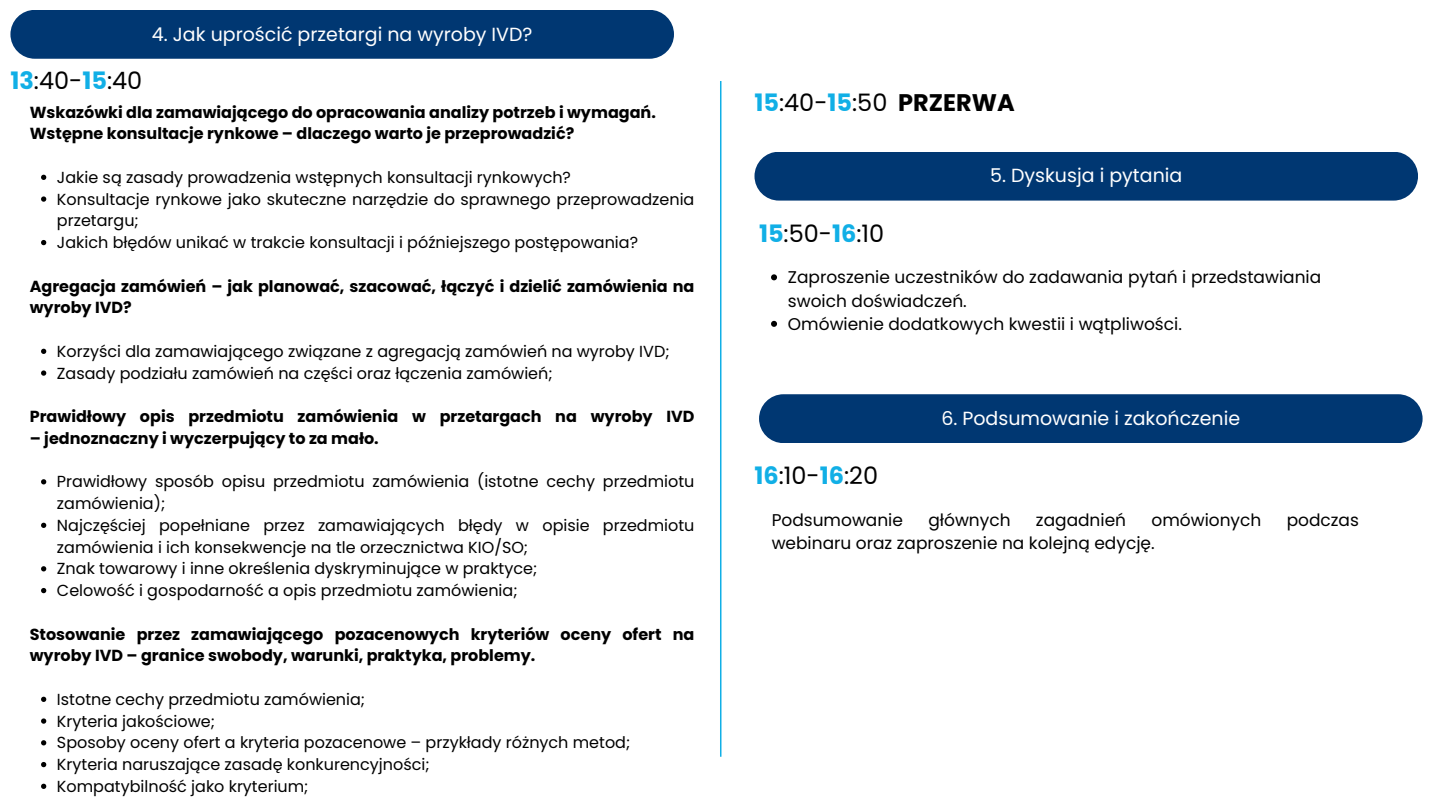
<style>
.page{position:relative;width:1440px;height:810px;background:#fff}
.page>*{position:absolute;margin:0;border:0;box-sizing:border-box;transform-origin:0 0}
.t1{font:24px "Poppins";color:#000}
.t2{font:700 24px "Poppins";color:#000}
.t3{font:19px "Poppins";color:#fff}
.t4{font:17px/23.2px "Poppins";color:#000}
.t5{font:16px/21.8px "Poppins";color:#000}
.t6{font:700 16px/21.8px "Poppins";color:#000}
.s1{font-weight:700;color:#11afe6}
</style>
<div class="page">
<div style="left:10px;top:10px;width:664px;height:49px;background:#003772;border-radius:24px"></div>
<svg style="left:41px;top:175px;width:5px;height:5px"></svg>
<svg style="left:41px;top:196px;width:5px;height:6px"></svg>
<svg style="left:41px;top:240px;width:5px;height:5px"></svg>
<svg style="left:41px;top:349px;width:5px;height:5px"></svg>
<svg style="left:41px;top:370px;width:5px;height:6px"></svg>
<svg style="left:41px;top:479px;width:5px;height:5px"></svg>
<svg style="left:41px;top:523px;width:5px;height:5px"></svg>
<svg style="left:41px;top:566px;width:5px;height:5px"></svg>
<svg style="left:41px;top:588px;width:5px;height:5px"></svg>
<svg style="left:41px;top:697px;width:5px;height:5px"></svg>
<svg style="left:41px;top:718px;width:5px;height:6px"></svg>
<svg style="left:41px;top:740px;width:5px;height:5px"></svg>
<svg style="left:41px;top:762px;width:5px;height:5px"></svg>
<svg style="left:41px;top:784px;width:5px;height:5px"></svg>
<div style="left:754px;top:152px;width:664px;height:49px;background:#003772;border-radius:24px"></div>
<hr style="left:720px;top:81px;width:1px;height:676px;background:#11afe6">
<svg style="left:771px;top:274px;width:6px;height:6px"></svg>
<svg style="left:771px;top:321px;width:6px;height:6px"></svg>
<div style="left:759px;top:394px;width:664px;height:49px;background:#003772;border-radius:24px"></div>
<p class="t1" style="left:10px;top:63px;width:133px"><span class="s1">13</span>:40-<span class="s1">15</span>:40</p>
<p class="t3" style="left:152px;top:21px;width:382px">4. Jak uprościć przetargi na wyroby IVD?</p>
<p class="t6" style="left:30px;top:101px;width:628px">Wskazówki dla zamawiającego do opracowania analizy potrzeb i wymagań.</p>
<p class="t6" style="left:30px;top:123px;width:546px">Wstępne konsultacje rynkowe – dlaczego warto je przeprowadzić?</p>
<p class="t5" style="left:57px;top:166px;width:516px">Jakie są zasady prowadzenia wstępnych konsultacji rynkowych?</p>
<p class="t5" style="left:57px;top:188px;width:639px">Konsultacje rynkowe jako skuteczne narzędzie do sprawnego przeprowadzenia przetargu;</p>
<p class="t5" style="left:57px;top:232px;width:583px">Jakich błędów unikać w trakcie konsultacji i późniejszego postępowania?</p>
<p class="t6" style="left:30px;top:275px;width:666px">Agregacja zamówień – jak planować, szacować, łączyć i dzielić zamówienia na wyroby IVD?</p>
<p class="t5" style="left:57px;top:340px;width:614px">Korzyści dla zamawiającego związane z agregacją zamówień na wyroby IVD;</p>
<p class="t5" style="left:57px;top:362px;width:497px">Zasady podziału zamówień na części oraz łączenia zamówień;</p>
<p class="t6" style="left:30px;top:406px;width:666px">Prawidłowy opis przedmiotu zamówienia w przetargach na wyroby IVD</p>
<p class="t6" style="left:30px;top:427px;width:351px">– jednoznaczny i wyczerpujący to za mało.</p>
<p class="t5" style="left:57px;top:471px;width:639px">Prawidłowy sposób opisu przedmiotu zamówienia (istotne cechy przedmiotu zamówienia);</p>
<p class="t5" style="left:57px;top:514px;width:639px">Najczęściej popełniane przez zamawiających błędy w opisie przedmiotu zamówienia i ich konsekwencje na tle orzecznictwa KIO/SO;</p>
<p class="t5" style="left:57px;top:558px;width:482px">Znak towarowy i inne określenia dyskryminujące w praktyce;</p>
<p class="t5" style="left:57px;top:580px;width:462px">Celowość i gospodarność a opis przedmiotu zamówienia;</p>
<p class="t6" style="left:30px;top:623px;width:666px">Stosowanie przez zamawiającego pozacenowych kryteriów oceny ofert na wyroby IVD – granice swobody, warunki, praktyka, problemy.</p>
<p class="t5" style="left:57px;top:688px;width:310px">Istotne cechy przedmiotu zamówienia;</p>
<p class="t5" style="left:57px;top:710px;width:160px">Kryteria jakościowe;</p>
<p class="t5" style="left:57px;top:732px;width:575px">Sposoby oceny ofert a kryteria pozacenowe – przykłady różnych metod;</p>
<p class="t5" style="left:57px;top:754px;width:374px">Kryteria naruszające zasadę konkurencyjności;</p>
<p class="t5" style="left:57px;top:775px;width:253px">Kompatybilność jako kryterium;</p>
<p class="t1" style="left:754px;top:86px;width:134px"><span class="s1">15</span>:40-<span class="s1">15</span>:50</p>
<p class="t2" style="left:898px;top:86px;width:118px">PRZERWA</p>
<p class="t3" style="left:990px;top:162px;width:194px">5. Dyskusja i pytania</p>
<p class="t1" style="left:759px;top:217px;width:127px"><span class="s1">15</span>:50-<span class="s1">16</span>:10</p>
<p class="t4" style="left:788px;top:266px;width:535px">Zaproszenie uczestników do zadawania pytań i przedstawiania swoich doświadczeń.</p>
<p class="t4" style="left:788px;top:312px;width:395px">Omówienie dodatkowych kwestii i wątpliwości.</p>
<p class="t3" style="left:941px;top:405px;width:300px">6. Podsumowanie i zakończenie</p>
<p class="t1" style="left:754px;top:459px;width:125px"><span class="s1">16</span>:10-<span class="s1">16</span>:20</p>
<p class="t4" style="left:772px;top:508px;width:133px">Podsumowanie</p>
<p class="t4" style="left:928px;top:508px;width:84px">głównych</p>
<p class="t4" style="left:1036px;top:508px;width:92px">zagadnień</p>
<p class="t4" style="left:1151px;top:508px;width:111px">omówionych</p>
<p class="t4" style="left:1287px;top:508px;width:74px">podczas</p>
<p class="t4" style="left:772px;top:532px;width:384px">webinaru oraz zaproszenie na kolejną edycję.</p>
</div>
